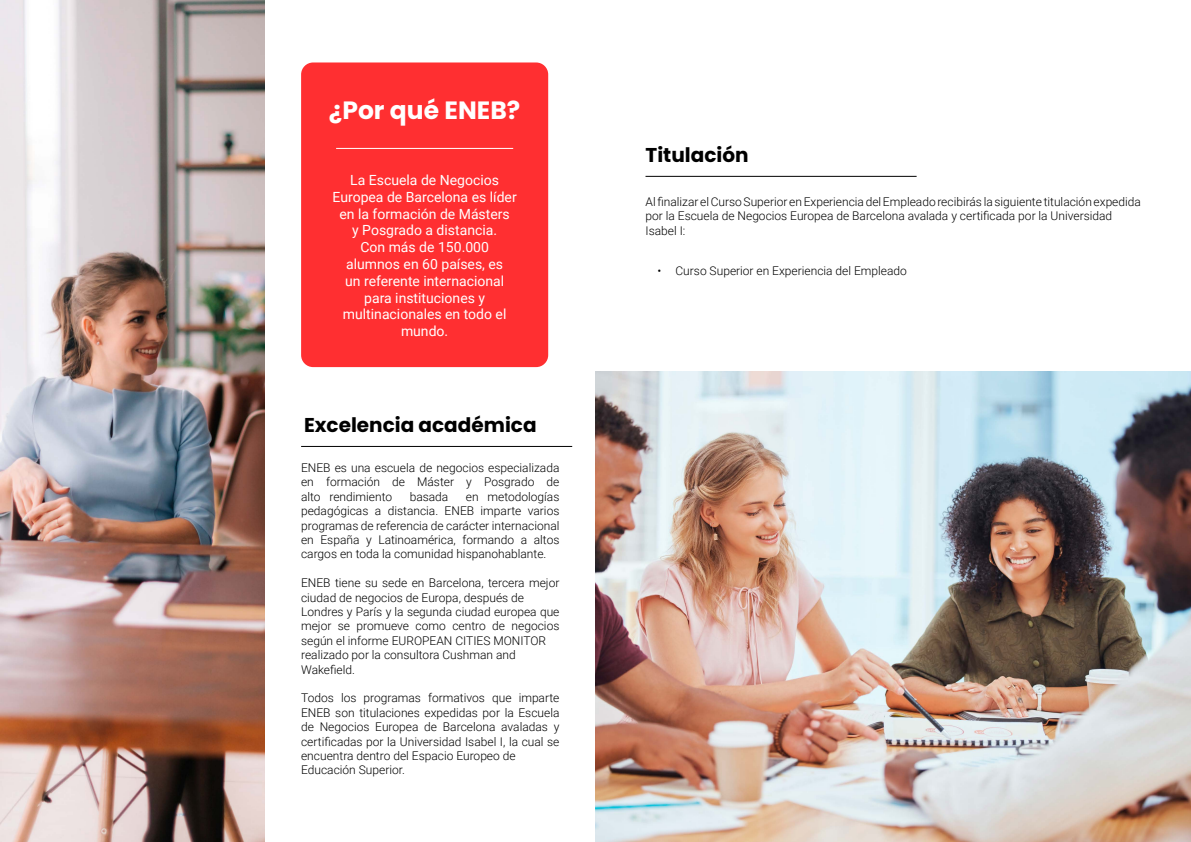
<style>
.page{position:relative;width:1191px;height:842px;background:#fff}
.page>*{position:absolute;margin:0;border:0;box-sizing:border-box;transform-origin:0 0}
.t1{font:700 25px "Poppins";color:#fff}
.t2{font:700 20px "Poppins";color:#000}
.t3{font:14px/16.8px "Roboto";color:#fff;text-align:center}
.t4{font:300 12px/14.4px "Roboto";color:#000}
</style>
<div class="page">
<div style="left:301px;top:62px;width:247px;height:305px;background:#ff2f31;border-radius:12px"></div>
<hr style="left:336px;top:148px;width:177px;height:1px;background:#fff">
<hr style="left:645px;top:176px;width:271px;height:1px;background:#000">
<img style="left:595px;top:372px;width:595px;height:470px">
<hr style="left:301px;top:446px;width:271px;height:1px;background:#000">
<img style="left:0;top:0;width:264px;height:842px">
<h1 class="t1" style="left:329px;top:95px;width:193px">¿Por qué ENEB?</h1>
<p class="t3" style="left:332px;top:171px;width:186px">La Escuela de Negocios<br>Europea de Barcelona es líder en la formación de Másters<br>y Posgrado a distancia.<br>Con más de 150.000 alumnos en 60 países, es<br>un referente internacional para instituciones y multinacionales en todo el mundo.</p>
<h2 class="t2" style="left:304px;top:413px;width:234px">Excelencia académica</h2>
<p class="t4" style="left:301px;top:460px;width:260px;text-align:justify">ENEB es una escuela de negocios especializada en formación de Máster y Posgrado de alto rendimiento</p>
<p class="t4" style="left:301px;top:489px;width:260px;text-align:justify;text-indent:165px">en metodologías pedagógicas a distancia. ENEB imparte varios programas de referencia de carácter internacional en España y Latinoamérica, formando a altos cargos en toda la comunidad hispanohablante.</p>
<p class="t4" style="left:301px;top:575px;width:260px">ENEB tiene su sede en Barcelona, tercera mejor ciudad de negocios de Europa, después de Londres y París y la segunda ciudad europea que mejor se promueve como centro de negocios según el informe EUROPEAN CITIES MONITOR realizado por la consultora Cushman and Wakefield.</p>
<p class="t4" style="left:301px;top:690px;width:260px">Todos los programas formativos que imparte ENEB son titulaciones expedidas por la Escuela de Negocios Europea de Barcelona avaladas y certificadas por la Universidad Isabel I, la cual se encuentra dentro del Espacio Europeo de Educación Superior.</p>
<p class="t4" style="left:410px;top:489px;width:40px">basada</p>
<h2 class="t2" style="left:645px;top:143px;width:105px">Titulación</h2>
<p class="t4" style="left:645px;top:194px;width:497px">Al finalizar el Curso Superior en Experiencia del Empleado recibirás la siguiente titulación expedida por la Escuela de Negocios Europea de Barcelona avalada y certificada por la Universidad<br>Isabel I:</p>
<p class="t4" style="left:657px;top:263px;width:251px">• Curso Superior en Experiencia del Empleado</p>
</div>
